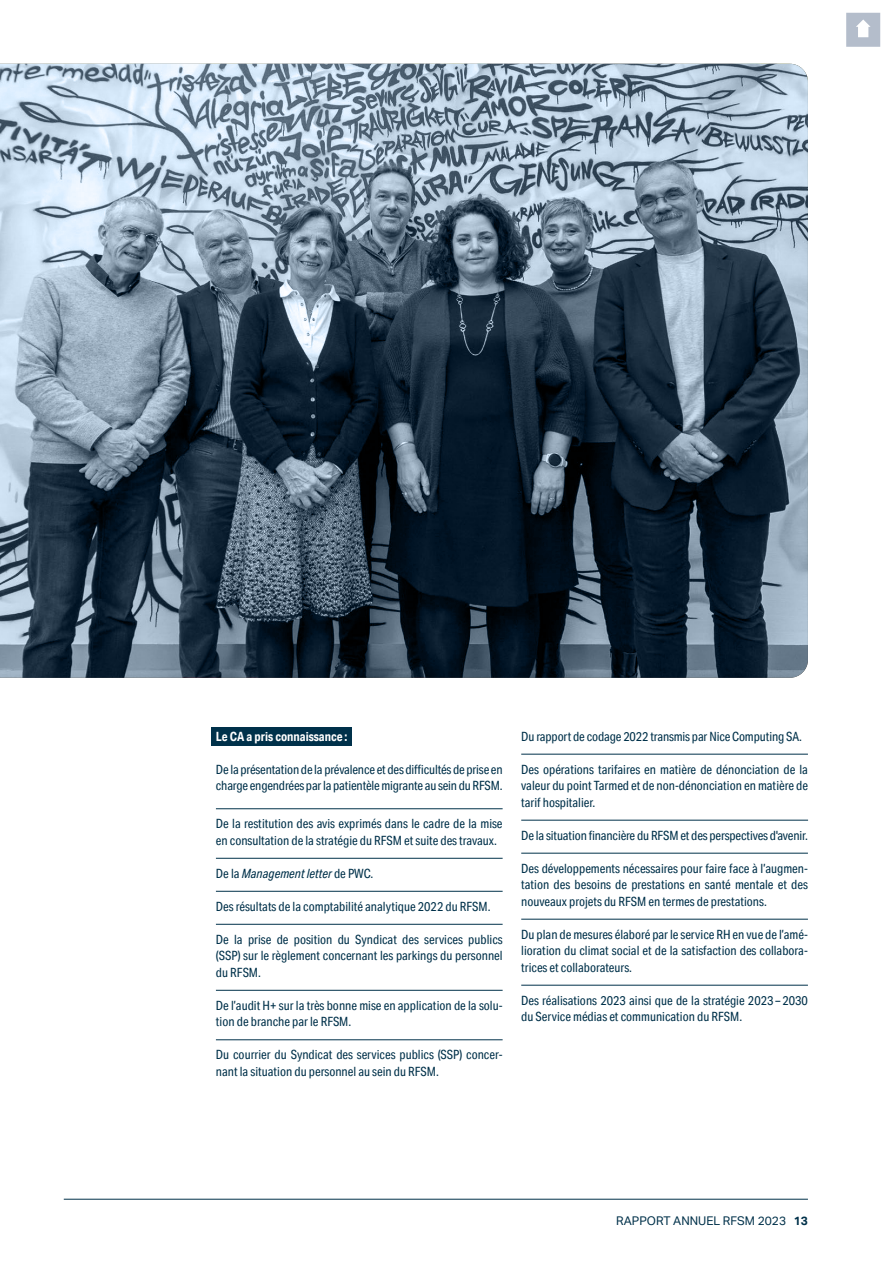
<style>
.page{position:relative;width:893px;height:1263px;background:#fff}
.page>*{position:absolute;margin:0;border:0;box-sizing:border-box;transform-origin:0 0}
.t1{font:12.75px/16.5px "Aktiv Grotesk Cd";color:#00314a}
.t2{font:italic 12.75px "Aktiv Grotesk Cd";color:#00314a}
.t3{font:700 12.75px "Aktiv Grotesk Cd";color:#fff}
.t4{font:12px "Aktiv Grotesk";color:#00314a}
.s1{font-style:normal}
.s2{font-weight:700}
</style>
<div class="page">
<svg style="left:0;top:64px;width:808px;height:614px"></svg>
<hr style="left:64px;top:1199px;width:744px;height:1px;background:#00314a">
<div style="left:212px;top:727px;width:140px;height:19px;background:#00314a"></div>
<hr style="left:216px;top:808px;width:287px;height:1px;background:#00314a">
<hr style="left:216px;top:858px;width:287px;height:1px;background:#00314a">
<hr style="left:216px;top:891px;width:287px;height:1px;background:#00314a">
<hr style="left:216px;top:924px;width:287px;height:1px;background:#00314a">
<hr style="left:216px;top:990px;width:287px;height:1px;background:#00314a">
<hr style="left:216px;top:1039px;width:287px;height:1px;background:#00314a">
<hr style="left:521px;top:754px;width:287px;height:1px;background:#00314a">
<hr style="left:521px;top:820px;width:287px;height:1px;background:#00314a">
<hr style="left:521px;top:853px;width:287px;height:1px;background:#00314a">
<hr style="left:521px;top:919px;width:287px;height:1px;background:#00314a">
<hr style="left:521px;top:985px;width:287px;height:1px;background:#00314a">
<svg style="left:846px;top:13px;width:34px;height:34px"></svg>
<p class="t3" style="left:216px;top:728px;width:133px">Le CA a pris connaissance :</p>
<p class="t1" style="left:216px;top:761px;width:288px">De la présentation de la prévalence et des difficultés de prise en charge engendrées par la patientèle migrante au sein du RFSM.</p>
<p class="t1" style="left:216px;top:815px;width:288px">De la restitution des avis exprimés dans le cadre de la mise en consultation de la stratégie du RFSM et suite des travaux.</p>
<p class="t2" style="left:216px;top:866px;width:159px"><span class="s1">De la</span> Management letter <span class="s1">de PWC.</span></p>
<p class="t1" style="left:216px;top:898px;width:276px">Des résultats de la comptabilité analytique 2022 du RFSM.</p>
<p class="t1" style="left:216px;top:931px;width:288px;text-align:justify">De la prise de position du Syndicat des services publics (SSP) sur le règlement concernant les parkings du personnel du RFSM.</p>
<p class="t1" style="left:216px;top:997px;width:288px">De l’audit H+ sur la très bonne mise en application de la solu&shy;tion de branche par le RFSM.</p>
<p class="t1" style="left:216px;top:1046px;width:288px">Du courrier du Syndicat des services publics (SSP) concer&shy;nant la situation du personnel au sein du RFSM.</p>
<p class="t1" style="left:521px;top:728px;width:282px">Du rapport de codage 2022 transmis par Nice Computing SA.</p>
<p class="t1" style="left:521px;top:761px;width:288px;text-align:justify">Des opérations tarifaires en matière de dénonciation de la valeur du point Tarmed et de non-dénonciation en matière de tarif hospitalier.</p>
<p class="t1" style="left:521px;top:827px;width:288px">De la situation financière du RFSM et des perspectives d'avenir.</p>
<p class="t1" style="left:521px;top:860px;width:288px;text-align:justify">Des développements nécessaires pour faire face à l’augmen&shy;tation des besoins de prestations en santé mentale et des nouveaux projets du RFSM en termes de prestations.</p>
<p class="t1" style="left:521px;top:926px;width:288px;text-align:justify">Du plan de mesures élaboré par le service RH en vue de l’amé&shy;lioration du climat social et de la satisfaction des collabora&shy;trices et collaborateurs.</p>
<p class="t1" style="left:521px;top:992px;width:288px">Des réalisations 2023 ainsi que de la stratégie 2023 – 2030 du Service médias et communication du RFSM.</p>
<p class="t4" style="left:616px;top:1214px;width:193px">RAPPORT ANNUEL RFSM 2023 <span class="s2">13</span></p>
</div>
